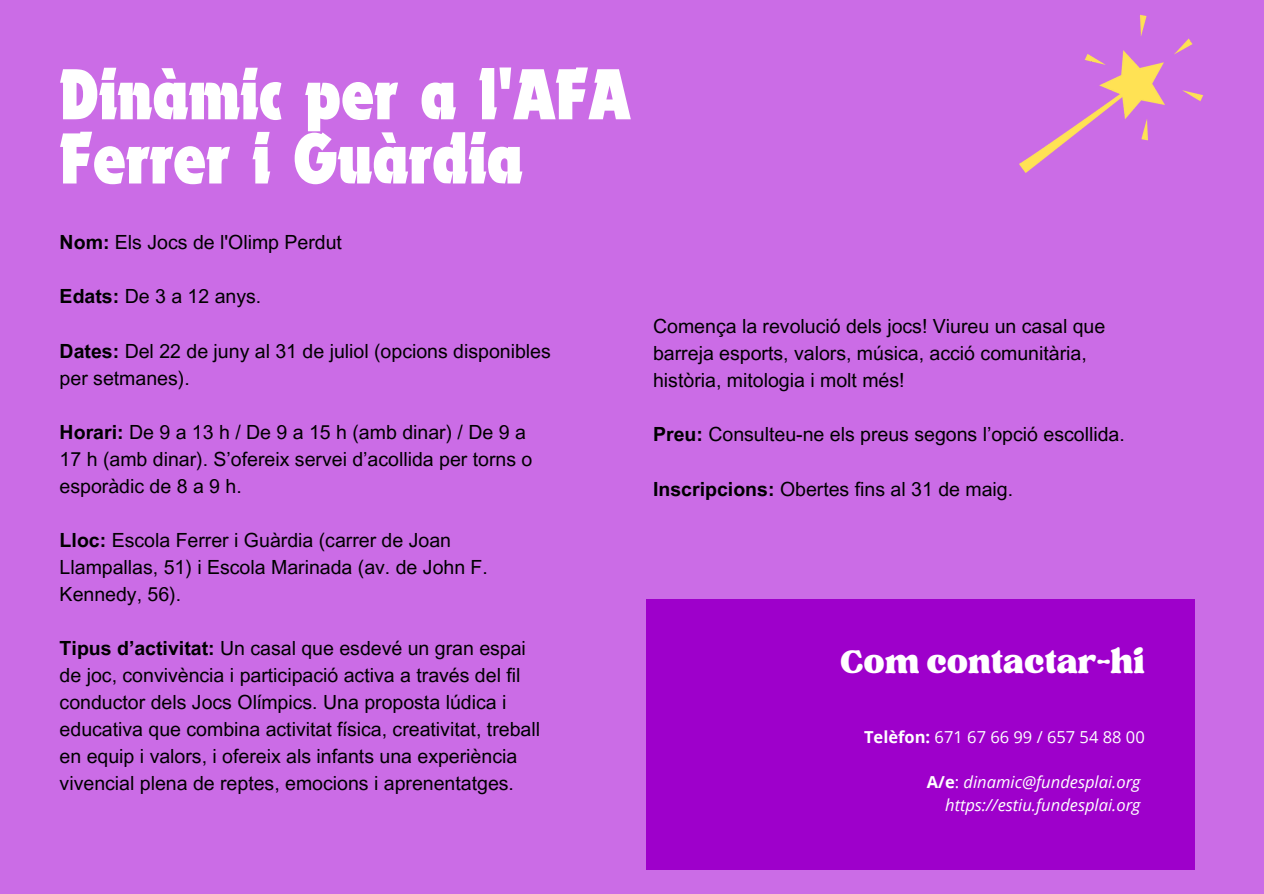
<style>
.page{position:relative;width:1264px;height:894px;background:#fff}
.page>*{position:absolute;margin:0;border:0;box-sizing:border-box;transform-origin:0 0}
.t1{font:700 condensed 75px/64.2px "Dynamo Com";color:#fff}
.t2{font:45px "TAN Tangkiwood Display";color:#fff}
.t3{font:19.5px/27px "Arial MT Pro";color:#000}
.t4{font:italic 16.5px/22.5px "Open Sans";color:#fff;text-align:right}
.t5{font:16.5px "Open Sans";color:#fff}
.s1{font-weight:700}
.s2{font-weight:700;font-style:normal}
.s3{font-style:normal}
</style>
<div class="page">
<div style="left:0;top:0;width:1263px;height:893px;background:#cb6ce6"></div>
<div style="left:645px;top:599px;width:549px;height:270px;background:#9e00cb"></div>
<img style="left:1019px;top:14px;width:185px;height:159px">
<h1 class="t1" style="left:60px;top:63px;width:572px">Dinàmic per a l'AFA<br>Ferrer i Guàrdia</h1>
<p class="t3" style="left:60px;top:231px;width:284px"><span class="s1">Nom:</span> Els Jocs de l'Olimp Perdut</p>
<p class="t3" style="left:60px;top:285px;width:203px"><span class="s1">Edats:</span> De 3 a 12 anys.</p>
<p class="t3" style="left:60px;top:339px;width:493px"><span class="s1">Dates:</span> Del 22 de juny al 31 de juliol (opcions disponibles per setmanes).</p>
<p class="t3" style="left:60px;top:420px;width:474px"><span class="s1">Horari:</span> De 9 a 13 h / De 9 a 15 h (amb dinar) / De 9 a<br>17 h (amb dinar). S’ofereix servei d’acollida per torns o esporàdic de 8 a 9 h.</p>
<p class="t3" style="left:60px;top:528px;width:430px"><span class="s1">Lloc:</span> Escola Ferrer i Guàrdia (carrer de Joan<br>Llampallas, 51) i Escola Marinada (av. de John F.<br>Kennedy, 56).</p>
<p class="t3" style="left:60px;top:636px;width:482px"><span class="s1">Tipus d’activitat:</span> Un casal que esdevé un gran espai de joc, convivència i participació activa a través del fil conductor dels Jocs Olímpics. Una proposta lúdica i educativa que combina activitat física, creativitat, treball en equip i valors, i ofereix als infants una experiència vivencial plena de reptes, emocions i aprenentatges.</p>
<p class="t3" style="left:653px;top:315px;width:453px">Comença la revolució dels jocs! Viureu un casal que barreja esports, valors, música, acció comunitària, història, mitologia i molt més!</p>
<p class="t3" style="left:653px;top:423px;width:473px"><span class="s1">Preu:</span> Consulteu-ne els preus segons l’opció escollida.</p>
<p class="t3" style="left:653px;top:477px;width:361px"><span class="s1">Inscripcions:</span> Obertes fins al 31 de maig.</p>
<h2 class="t2" style="left:840px;top:645px;width:306px">Com contactar-hi</h2>
<p class="t5" style="left:864px;top:725px;width:282px"><span class="s1">Telèfon:</span> 671 67 66 99 / 657 54 88 00</p>
<p class="t4" style="left:926px;top:770px;width:215px"><span class="s2">A/e</span><span class="s3">:</span> dinamic@fundesplai.org https://estiu.fundesplai.org</p>
</div>
